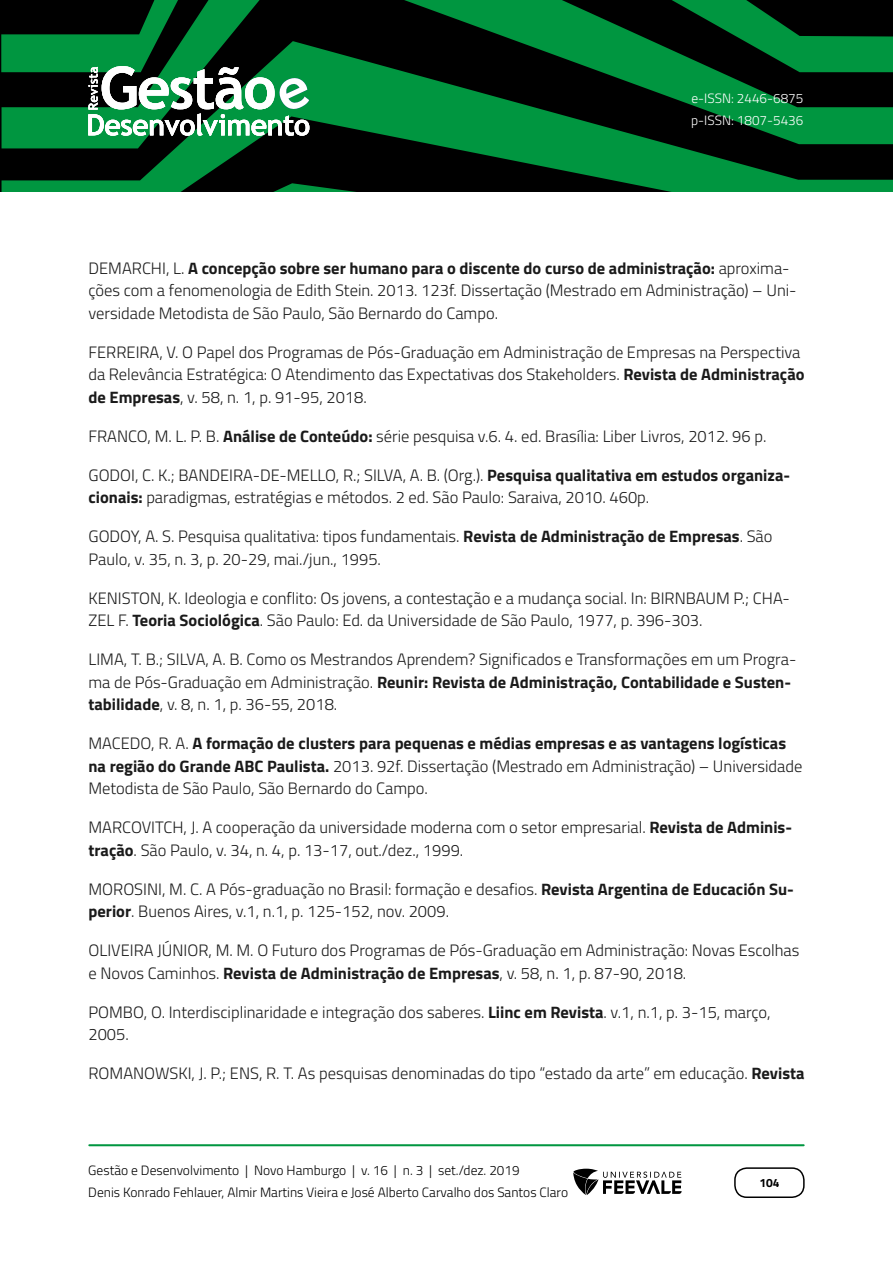
<style>
.page{position:relative;width:893px;height:1263px;background:#fff}
.page>*{position:absolute;margin:0;border:0;box-sizing:border-box;transform-origin:0 0}
.t1{font:300 16.5px/22.5px "Titillium Web";color:#1a1a1a}
.t2{font:300 13.5px/21px "Titillium Web";color:#000}
.t3{font:300 13.5px/22.5px "Titillium Web";color:#fff}
.t4{font:700 12px "Titillium Web";color:#000}
.s1{font-weight:700}
</style>
<div class="page">
<svg style="left:2px;top:0;width:891px;height:41px;background:#003516"></svg>
<svg style="left:2px;top:41px;width:891px;height:142px;background:#004a1f"></svg>
<svg style="left:2px;top:183px;width:891px;height:9px;background:#004f21"></svg>
<hr style="left:89px;top:1144px;width:715px;height:2px;background:#009640">
<div style="left:734px;top:1167px;width:71px;height:31px;border:2px solid #000;border-radius:12px"></div>
<svg style="left:573px;top:1169px;width:109px;height:26px"></svg>
<svg style="left:88px;top:66px;width:221px;height:70px"></svg>
<p class="t3" style="left:691px;top:86px;width:114px">e-ISSN: 2446-6875 p-ISSN: 1807-5436</p>
<p class="t1" style="left:88px;top:256px;width:710px">DEMARCHI, L. <span class="s1">A concepção sobre ser humano para o discente do curso de administração:</span> aproxima&shy;ções com a fenomenologia de Edith Stein. 2013. 123f. Dissertação (Mestrado em Administração) – Uni&shy;versidade Metodista de São Paulo, São Bernardo do Campo.</p>
<p class="t1" style="left:88px;top:340px;width:717px">FERREIRA, V. O Papel dos Programas de Pós-Graduação em Administração de Empresas na Perspectiva da Relevância Estratégica: O Atendimento das Expectativas dos Stakeholders. <span class="s1">Revista de Administração de Empresas</span>, v. 58, n. 1, p. 91-95, 2018.</p>
<p class="t1" style="left:88px;top:424px;width:679px">FRANCO, M. L. P. B. <span class="s1">Análise de Conteúdo:</span> série pesquisa v.6. 4. ed. Brasília: Liber Livros, 2012. 96 p.</p>
<p class="t1" style="left:88px;top:463px;width:703px">GODOI, C. K.; BANDEIRA-DE-MELLO, R.; SILVA, A. B. (Org.). <span class="s1">Pesquisa qualitativa em estudos organiza&shy;cionais:</span> paradigmas, estratégias e métodos. 2 ed. São Paulo: Saraiva, 2010. 460p.</p>
<p class="t1" style="left:88px;top:524px;width:686px">GODOY, A. S. Pesquisa qualitativa: tipos fundamentais. <span class="s1">Revista de Administração de Empresas</span>. São<br>Paulo, v. 35, n. 3, p. 20-29, mai./jun., 1995.</p>
<p class="t1" style="left:88px;top:586px;width:703px">KENISTON, K. Ideologia e conflito: Os jovens, a contestação e a mudança social. In: BIRNBAUM P.; CHA-<br>ZEL F. <span class="s1">Teoria Sociológica</span>. São Paulo: Ed. da Universidade de São Paulo, 1977, p. 396-303.</p>
<p class="t1" style="left:88px;top:647px;width:709px">LIMA, T. B.; SILVA, A. B. Como os Mestrandos Aprendem? Significados e Transformações em um Progra&shy;ma de Pós-Graduação em Administração. <span class="s1">Reunir: Revista de Administração, Contabilidade e Susten&shy;tabilidade</span>, v. 8, n. 1, p. 36-55, 2018.</p>
<p class="t1" style="left:88px;top:731px;width:715px">MACEDO, R. A. <span class="s1">A formação de clusters para pequenas e médias empresas e as vantagens logísticas na região do Grande ABC Paulista.</span> 2013. 92f. Dissertação (Mestrado em Administração) – Universidade<br>Metodista de São Paulo, São Bernardo do Campo.</p>
<p class="t1" style="left:88px;top:815px;width:705px">MARCOVITCH, J. A cooperação da universidade moderna com o setor empresarial. <span class="s1">Revista de Adminis&shy;tração</span>. São Paulo, v. 34, n. 4, p. 13-17, out./dez., 1999.</p>
<p class="t1" style="left:88px;top:877px;width:707px">MOROSINI, M. C. A Pós-graduação no Brasil: formação e desafios. <span class="s1">Revista Argentina de Educación Su&shy;perior</span>. Buenos Aires, v.1, n.1, p. 125-152, nov. 2009.</p>
<p class="t1" style="left:88px;top:939px;width:712px">OLIVEIRA JÚNIOR, M. M. O Futuro dos Programas de Pós-Graduação em Administração: Novas Escolhas e Novos Caminhos. <span class="s1">Revista de Administração de Empresas</span>, v. 58, n. 1, p. 87-90, 2018.</p>
<p class="t1" style="left:88px;top:1000px;width:684px">POMBO, O. Interdisciplinaridade e integração dos saberes. <span class="s1">Liinc em Revista</span>. v.1, n.1, p. 3-15, março,<br>2005.</p>
<p class="t1" style="left:88px;top:1062px;width:717px">ROMANOWSKI, J. P.; ENS, R. T. As pesquisas denominadas do tipo “estado da arte” em educação. <span class="s1">Revista</span></p>
<p class="t2" style="left:88px;top:1159px;width:481px">Gestão e Desenvolvimento | Novo Hamburgo | v. 16 | n. 3 | set./dez. 2019<br>Denis Konrado Fehlauer, Almir Martins Vieira e José Alberto Carvalho dos Santos Claro</p>
<p class="t4" style="left:759px;top:1174px;width:22px">104</p>
</div>
